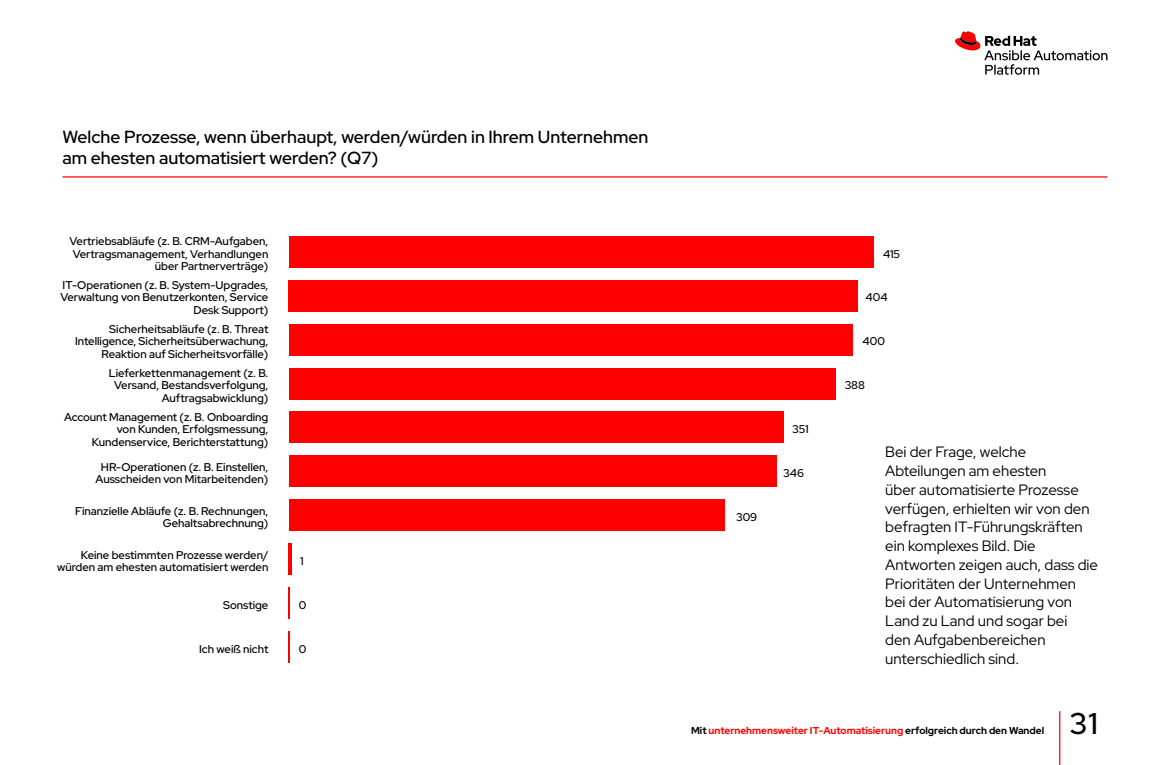
<style>
.page{position:relative;width:1170px;height:765px;background:#fff}
.page>*{position:absolute;margin:0;border:0;box-sizing:border-box;transform-origin:0 0}
.t1{font:500 30px "Red Hat Display";color:#000}
.t2{font:500 17.5px/21px "Red Hat Display";color:#000}
.t3{font:15px/18.8px "Red Hat Display";color:#000}
.t4{font:500 11.25px/12.5px "Red Hat Display";color:#000;text-align:right}
.t5{font:700 10px "Red Hat Display";color:#f00}
.s1{color:#000}
</style>
<div class="page">
<svg style="left:955px;top:31px;width:153px;height:44px"></svg>
<hr style="left:1059px;top:711px;width:1px;height:54px;background:#f00">
<hr style="left:62px;top:176px;width:1046px;height:2px;background:#f00">
<div style="left:289px;top:280px;width:569px;height:31px;background:#f00"></div>
<div style="left:289px;top:324px;width:564px;height:31px;background:#f00"></div>
<div style="left:289px;top:412px;width:495px;height:31px;background:#f00"></div>
<div style="left:289px;top:368px;width:547px;height:31px;background:#f00"></div>
<div style="left:289px;top:456px;width:487px;height:31px;background:#f00"></div>
<hr style="left:289px;top:543px;width:3px;height:32px;background:#f00">
<div style="left:289px;top:500px;width:435px;height:31px;background:#f00"></div>
<hr style="left:289px;top:587px;width:1px;height:32px;background:#f00">
<hr style="left:289px;top:631px;width:1px;height:31px;background:#f00">
<div style="left:289px;top:236px;width:585px;height:32px;background:#f00"></div>
<h2 class="t2" style="left:62px;top:126px;width:587px">Welche Prozesse, wenn überhaupt, werden/würden in Ihrem Unternehmen am ehesten automatisiert werden? (Q7)</h2>
<p class="t4" style="left:70px;top:235px;width:200px">Vertriebsabläufe (z. B. CRM-Aufgaben,<br>Vertragsmanagement, Verhandlungen über Partnerverträge)</p>
<p class="t4" style="left:60px;top:279px;width:210px">IT-Operationen (z. B. System-Upgrades,<br>Verwaltung von Benutzerkonten, Service<br>Desk Support)</p>
<p class="t4" style="left:75px;top:323px;width:195px">Sicherheitsabläufe (z. B. Threat<br>Intelligence, Sicherheitsüberwachung,<br>Reaktion auf Sicherheitsvorfälle)</p>
<p class="t4" style="left:109px;top:366px;width:161px">Lieferkettenmanagement (z. B.<br>Versand, Bestandsverfolgung,<br>Auftragsabwicklung)</p>
<p class="t4" style="left:64px;top:410px;width:206px">Account Management (z. B. Onboarding von Kunden, Erfolgsmessung,<br>Kundenservice, Berichterstattung)</p>
<p class="t4" style="left:792px;top:423px;width:18px">351</p>
<p class="t4" style="left:96px;top:460px;width:174px;text-align:center">HR-Operationen (z. B. Einstellen,<br>Ausscheiden von Mitarbeitenden)</p>
<p class="t4" style="left:783px;top:467px;width:22px">346</p>
<p class="t4" style="left:75px;top:504px;width:195px">Finanzielle Abläufe (z. B. Rechnungen,<br>Gehaltsabrechnung)</p>
<p class="t4" style="left:736px;top:511px;width:23px">309</p>
<p class="t4" style="left:57px;top:548px;width:213px">Keine bestimmten Prozesse werden/ würden am ehesten automatisiert werden</p>
<p class="t4" style="left:300px;top:554px;width:5px">1</p>
<p class="t4" style="left:223px;top:598px;width:47px">Sonstige</p>
<p class="t4" style="left:299px;top:598px;width:9px">0</p>
<p class="t4" style="left:199px;top:642px;width:71px">Ich weiß nicht</p>
<p class="t4" style="left:299px;top:642px;width:9px">0</p>
<p class="t4" style="left:883px;top:247px;width:19px">415</p>
<p class="t4" style="left:866px;top:291px;width:23px">404</p>
<p class="t4" style="left:863px;top:335px;width:24px">400</p>
<p class="t4" style="left:845px;top:379px;width:22px">388</p>
<p class="t3" style="left:885px;top:443px;width:214px">Bei der Frage, welche<br>Abteilungen am ehesten<br>über automatisierte Prozesse verfügen, erhielten wir von den befragten IT-Führungskräften ein komplexes Bild. Die<br>Antworten zeigen auch, dass die<br>Prioritäten der Unternehmen bei der Automatisierung von<br>Land zu Land und sogar bei<br>den Aufgabenbereichen unterschiedlich sind.</p>
<p class="t5" style="left:691px;top:724px;width:355px"><span class="s1">Mit</span> unternehmensweiter IT-Automatisierung <span class="s1">erfolgreich durch den Wandel</span></p>
<h1 class="t1" style="left:1069px;top:704px;width:30px">31</h1>
</div>
